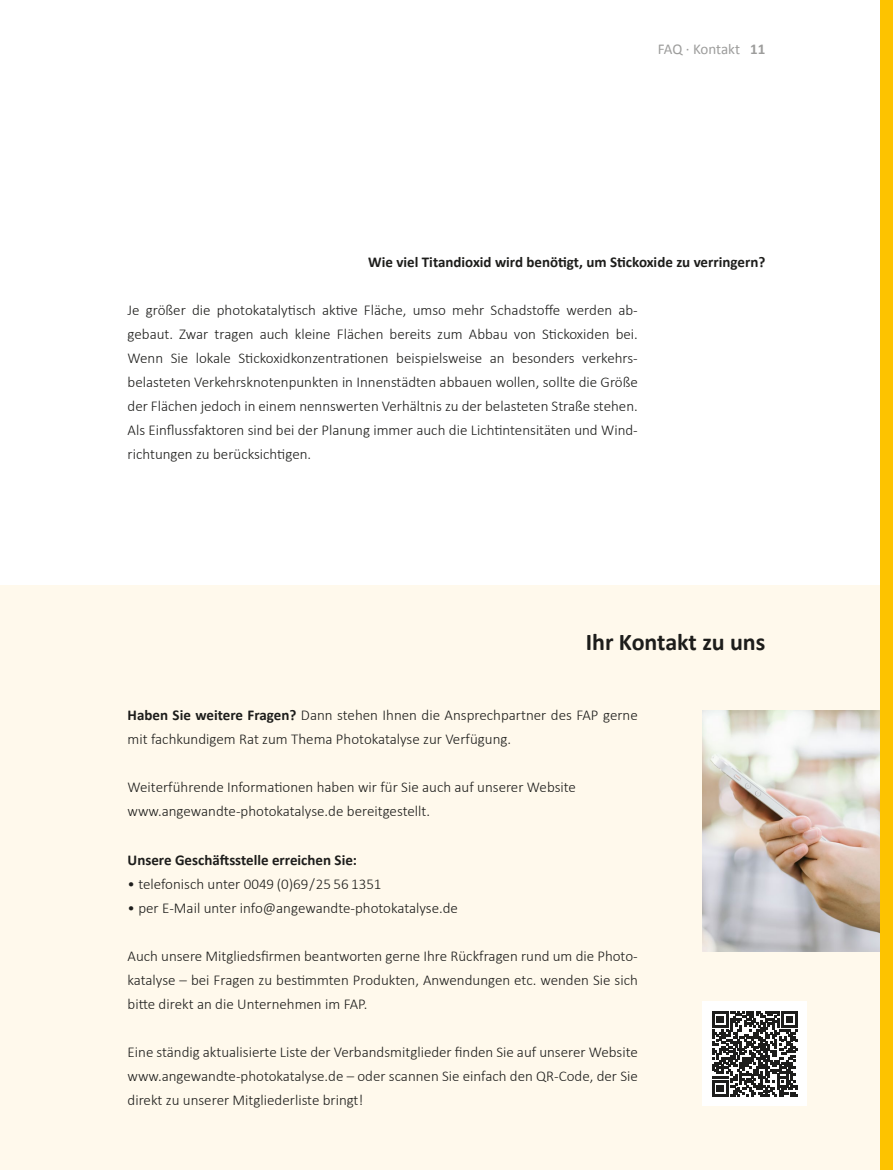
<style>
.page{position:relative;width:893px;height:1170px;background:#fff}
.page>*{position:absolute;margin:0;border:0;box-sizing:border-box;transform-origin:0 0}
.t1{font:700 24px "Calibri";color:#1d1d1b}
.t2{font:300 15px/24px "Calibri";color:#1d1d1b;text-align:justify}
.t3{font:700 15px "Calibri";color:#1d1d1b}
.t4{font:15px "Calibri";letter-spacing:-.01em;color:#9d9d9c}
.s1{font-weight:700}
</style>
<div class="page">
<div style="left:0;top:585px;width:893px;height:584px;background:#fff9ec"></div>
<img style="left:703px;top:710px;width:177px;height:241px">
<div style="left:880px;top:0;width:13px;height:1169px;background:#fdc300"></div>
<div style="left:703px;top:1001px;width:104px;height:105px;background:#fff"></div>
<svg style="left:712px;top:1011px;width:86px;height:85px"></svg>
<p class="t4" style="left:658px;top:39px;width:109px">FAQ · Kontakt <span class="s1">11</span></p>
<p class="t3" style="left:368px;top:252px;width:399px">Wie viel Titandioxid wird benötigt, um Stickoxide zu verringern?</p>
<p class="t2" style="left:128px;top:297px;width:512px">Je größer die photokatalytisch aktive Fläche, umso mehr Schadstoffe werden ab&shy;gebaut. Zwar tragen auch kleine Flächen bereits zum Abbau von Stickoxiden bei.<br>Wenn Sie lokale Stickoxidkonzentrationen beispielsweise an besonders verkehrs&shy;belasteten Verkehrsknotenpunkten in Innenstädten abbauen wollen, sollte die Größe der Flächen jedoch in einem nennswerten Verhältnis zu der belasteten Straße stehen.<br>Als Einflussfaktoren sind bei der Planung immer auch die Lichtintensitäten und Wind&shy;richtungen zu berücksichtigen.</p>
<h1 class="t1" style="left:586px;top:626px;width:181px">Ihr Kontakt zu uns</h1>
<p class="t2" style="left:128px;top:702px;width:512px"><span class="s1">Haben Sie weitere Fragen?</span> Dann stehen Ihnen die Ansprechpartner des FAP gerne mit fachkundigem Rat zum Thema Photokatalyse zur Verfügung.</p>
<p class="t2" style="left:128px;top:774px;width:450px">Weiterführende Informationen haben wir für Sie auch auf unserer Website www.angewandte-photokatalyse.de bereitgestellt.</p>
<p class="t3" style="left:128px;top:849px;width:231px">Unsere Geschäftsstelle erreichen Sie:</p>
<p class="t2" style="left:128px;top:870px;width:255px">• telefonisch unter 0049 (0)69/25 56 1351</p>
<p class="t2" style="left:128px;top:894px;width:332px">• per E-Mail unter info@angewandte-photokatalyse.de</p>
<p class="t2" style="left:128px;top:942px;width:512px">Auch unsere Mitgliedsfirmen beantworten gerne Ihre Rückfragen rund um die Photo&shy;katalyse – bei Fragen zu bestimmten Produkten, Anwendungen etc. wenden Sie sich bitte direkt an die Unternehmen im FAP.</p>
<p class="t2" style="left:128px;top:1038px;width:512px">Eine ständig aktualisierte Liste der Verbandsmitglieder finden Sie auf unserer Website www.angewandte-photokatalyse.de – oder scannen Sie einfach den QR-Code, der Sie direkt zu unserer Mitgliederliste bringt!</p>
</div>
